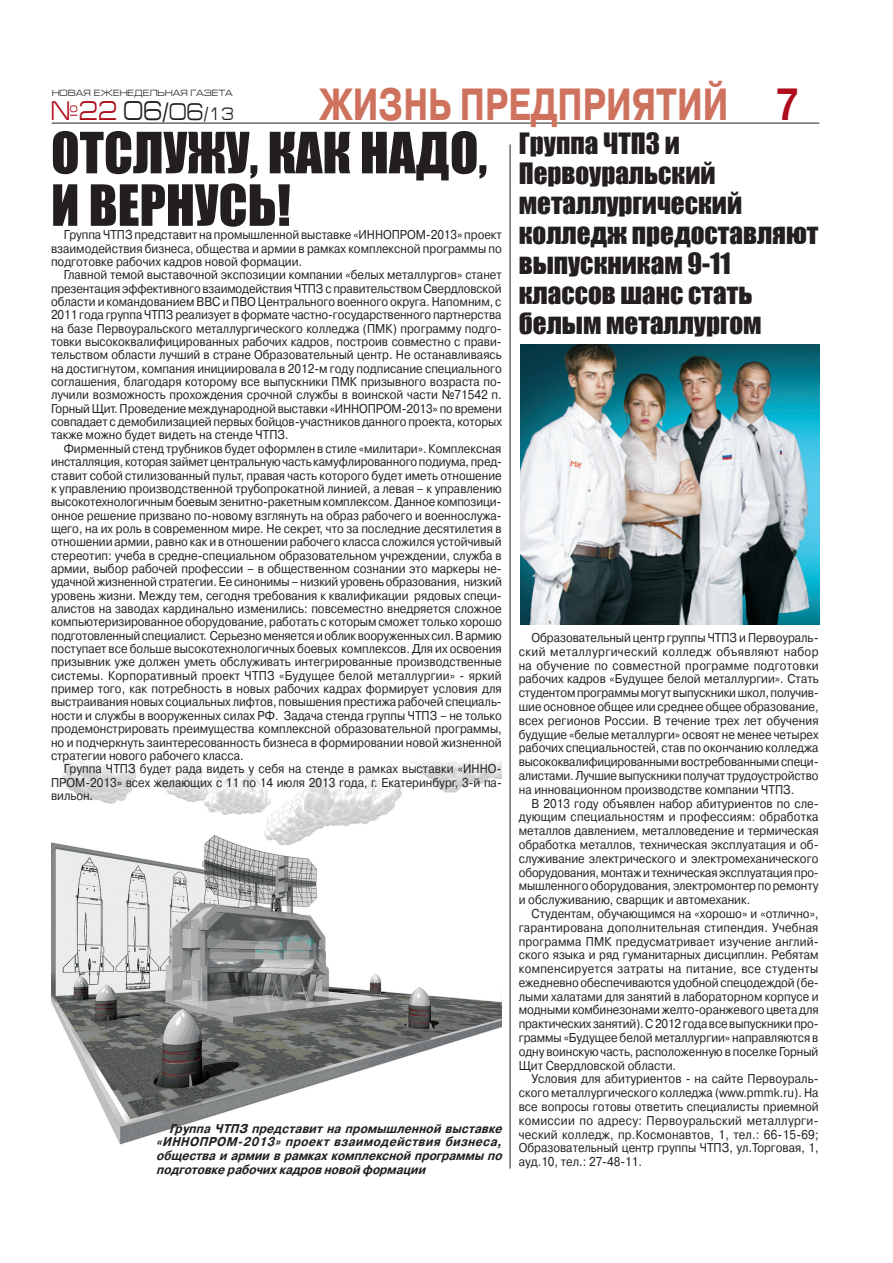
<style>
.page{position:relative;width:893px;height:1263px;background:#fff}
.page>*{position:absolute;margin:0;border:0;box-sizing:border-box;transform-origin:0 0}
.t1{font:52.5px/52.5px "Impact";color:#231f20}
.t2{font:700 45px "Pragmatica C";color:#ce725e;scale:.75 1}
.t3{font:700 45px "Pragmatica C";color:#af0c1b;scale:.75 1}
.t4{font:27px/30px "Impact";color:#231f20}
.t5{font:27px "Europe Ext";color:#af0c1b;scale:.82 1}
.t6{font:24px "Europe Ext";color:#231f20;scale:.82 1}
.t7{font:12.75px/13.4px "Pragmatica C";color:#231f20;text-align:justify;scale:.9 1}
.t8{font:italic 700 12.75px/13.8px "Pragmatica C";color:#231f20;scale:.9 1}
.t9{font:9px "Europe Ext";color:#231f20}
.s1{font-size:27px}
.s2{font-size:18px}
</style>
<div class="page">
<hr style="left:52px;top:123px;width:767px;height:1px;background:#231f20">
<img style="left:51px;top:761px;width:451px;height:384px">
<hr style="left:510px;top:144px;width:1px;height:1024px;background:#231f20">
<img style="left:520px;top:344px;width:299px;height:280px">
<h2 class="t2" style="left:320px;top:80px;width:547px">ЖИЗНЬ ПРЕДПРИЯТИ Й</h2>
<h1 class="t1" style="left:51px;top:125px;width:438px">Отслужу, как надо, и вернусь!</h1>
<p class="t7" style="left:51px;top:228px;width:502px;text-indent:13px">Группа ЧТПЗ представит на промышленной выставке «ИННОПРОМ-2013» проект взаимодействия бизнеса, общества и армии в рамках комплексной программы по подготовке рабочих кадров новой формации.</p>
<p class="t7" style="left:51px;top:268px;width:502px;text-indent:13px">Главной темой выставочной экспозиции компании «белых металлургов» станет презентация эффективного взаимодействия ЧТПЗ с правительством Свердловской области и командованием ВВС и ПВО Центрального военного округа. Напомним, с 2011 года группа ЧТПЗ реализует в формате частно-государственного партнерства на базе Первоуральского металлургического колледжа (ПМК) программу подго&shy;товки высококвалифицированных рабочих кадров, построив совместно с прави&shy;тельством области лучший в стране Образовательный центр. Не останавливаясь на достигнутом, компания инициировала в 2012-м году подписание специального соглашения, благодаря которому все выпускники ПМК призывного возраста по&shy;лучили возможность прохождения срочной службы в воинской части №71542 п.<br>Горный Щит. Проведение международной выставки «ИННОПРОМ-2013» по времени совпадает с демобилизацией первых бойцов-участников данного проекта, которых также можно будет видеть на стенде ЧТПЗ.</p>
<p class="t7" style="left:51px;top:442px;width:503px;text-indent:13px">Фирменный стенд трубников будет оформлен в стиле «милитари». Комплексная инсталляция, которая займет центральную часть камуфлированного подиума, пред&shy;ставит собой стилизованный пульт, правая часть которого будет иметь отношение к управлению производственной трубопрокатной линией, а левая – к управлению высокотехнологичным боевым зенитно-ракетным комплексом. Данное композици&shy;онное решение призвано по-новому взглянуть на образ рабочего и военнослужа&shy;щего, на их роль в современном мире. Не секрет, что за последние десятилетия в отношении армии, равно как и в отношении рабочего класса сложился устойчивый стереотип: учеба в средне-специальном образовательном учреждении, служба в армии, выбор рабочей профессии – в общественном сознании это маркеры не&shy;удачной жизненной стратегии. Ее синонимы – низкий уровень образования, низкий уровень жизни. Между тем, сегодня требования к квалификации рядовых специ&shy;алистов на заводах кардинально изменились: повсеместно внедряется сложное компьютеризированное оборудование, работать с которым сможет только хорошо подготовленный специалист. Серьезно меняется и облик вооруженных сил. В армию поступает все больше высокотехнологичных боевых комплексов. Для их освоения призывник уже должен уметь обслуживать интегрированные производственные системы. Корпоративный проект ЧТПЗ «Будущее белой металлургии» - яркий пример того, как потребность в новых рабочих кадрах формирует условия для выстраивания новых социальных лифтов, повышения престижа рабочей специаль&shy;ности и службы в вооруженных силах РФ. Задача стенда группы ЧТПЗ – не только продемонстрировать преимущества комплексной образовательной программы, но и подчеркнуть заинтересованность бизнеса в формировании новой жизненной стратегии нового рабочего класса.</p>
<p class="t7" style="left:51px;top:762px;width:502px;text-indent:13px">Группа ЧТПЗ будет рада видеть у себя на стенде в рамках выставки «ИННО-ПРОМ-2013» всех желающих с 11 по 14 июля 2013 года, г. Екатеринбург, 3-й па&shy;вильон.</p>
<h2 class="t3" style="left:777px;top:80px;width:31px">7</h2>
<p class="t9" style="left:52px;top:88px;width:182px">Новая еженедельная газета</p>
<h3 class="t5" style="left:51px;top:96px;width:82px">№22</h3>
<h3 class="t6" style="left:123px;top:99px;width:137px"><span class="s1">06</span>/06<span class="s2">/13</span></h3>
<h3 class="t4" style="left:519px;top:128px;width:301px">Группа ЧТПЗ и<br>Первоуральский металлургический колледж предоставляют выпускникам 9-11 классов шанс стать белым металлургом</h3>
<p class="t7" style="left:519px;top:631px;width:335px;line-height:13.8px;text-indent:13px">Образовательный центр группы ЧТПЗ и Первоураль&shy;ский металлургический колледж объявляют набор на обучение по совместной программе подготовки рабочих кадров «Будущее белой металлургии». Стать студентом программы могут выпускники школ, получив&shy;шие основное общее или среднее общее образование, всех регионов России. В течение трех лет обучения будущие «белые металлурги» освоят не менее четырех рабочих специальностей, став по окончанию колледжа высококвалифицированными востребованными специ&shy;алистами. Лучшие выпускники получат трудоустройство на инновационном производстве компании ЧТПЗ.</p>
<p class="t7" style="left:519px;top:796px;width:335px;line-height:13.8px;text-indent:13px">В 2013 году объявлен набор абитуриентов по сле&shy;дующим специальностям и профессиям: обработка металлов давлением, металловедение и термическая обработка металлов, техническая эксплуатация и об&shy;служивание электрического и электромеханического оборудования, монтаж и техническая эксплуатация про&shy;мышленного оборудования, электромонтер по ремонту и обслуживанию, сварщик и автомеханик.</p>
<p class="t7" style="left:519px;top:907px;width:335px;line-height:13.8px;text-indent:13px">Студентам, обучающимся на «хорошо» и «отлично», гарантирована дополнительная стипендия. Учебная программа ПМК предусматривает изучение англий&shy;ского языка и ряд гуманитарных дисциплин. Ребятам компенсируется затраты на питание, все студенты ежедневно обеспечиваются удобной спецодеждой (бе&shy;лыми халатами для занятий в лабораторном корпусе и модными комбинезонами желто-оранжевого цвета для практических занятий). С 2012 года все выпускники про&shy;граммы «Будущее белой металлургии» направляются в одну воинскую часть, расположенную в поселке Горный Щит Свердловской области.</p>
<p class="t7" style="left:519px;top:1072px;width:335px;line-height:13.8px;text-indent:13px">Условия для абитуриентов - на сайте Первоураль&shy;ского металлургического колледжа (www.pmmk.ru). На все вопросы готовы ответить специалисты приемной комиссии по адресу: Первоуральский металлурги&shy;ческий колледж, пр.Космонавтов, 1, тел.: 66-15-69; Образовательный центр группы ЧТПЗ, ул.Торговая, 1, ауд.10, тел.: 27-48-11.</p>
<p class="t8" style="left:156px;top:1121px;width:390px;text-indent:13px">Группа ЧТПЗ представитна промышленной выставке «ИНН</p>
<p class="t8" style="left:156px;top:1135px;width:390px;text-align:justify;text-indent:33px">ОПРОМ-2013» проект взаимодействия бизнеса, обществаи армии врамкахкомплексной программы по подготовке рабочихкадровновой формации</p>
</div>
